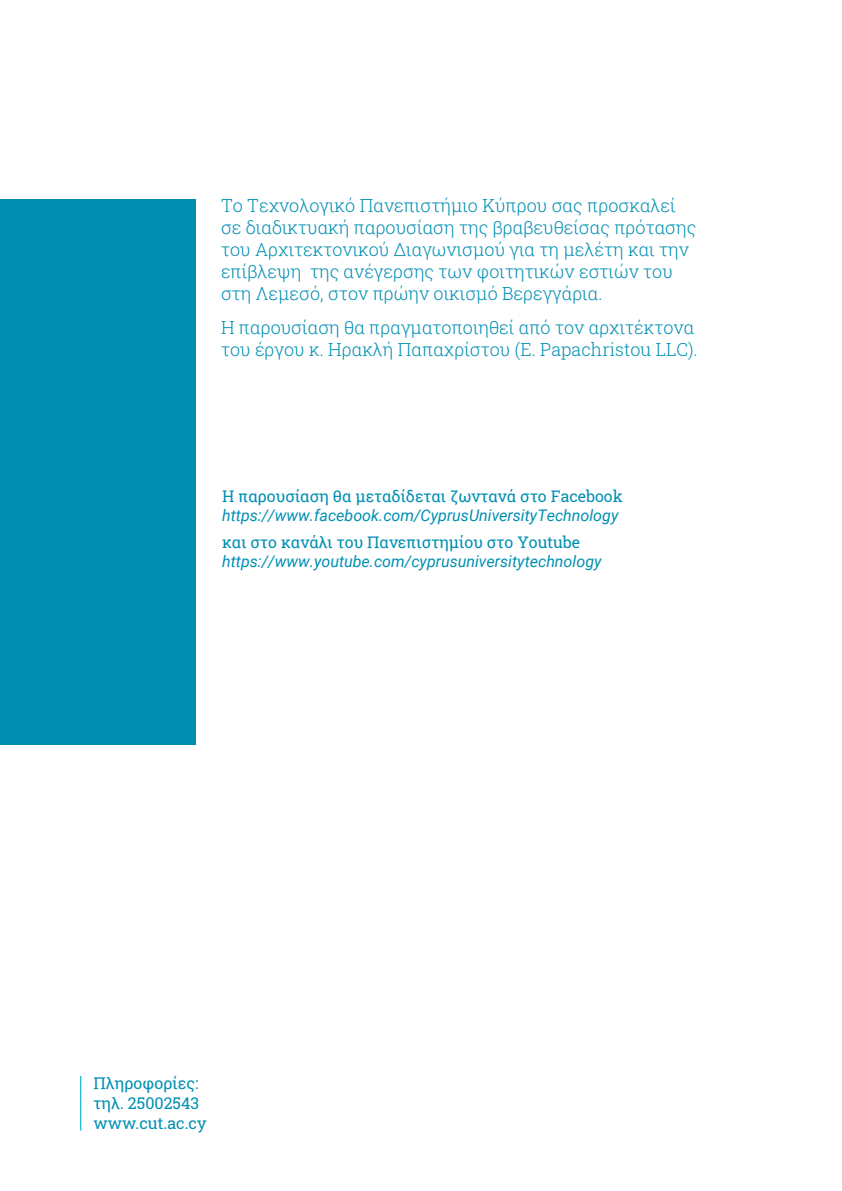
<style>
.page{position:relative;width:842px;height:1191px;background:#fff}
.page>*{position:absolute;margin:0;border:0;box-sizing:border-box;transform-origin:0 0}
.t1{font:18px/22px "Roboto Slab";color:#008fb3}
.t2{font:16.2px/20.2px "Roboto Slab";color:#008fb3}
.t3{font:italic 16px "Roboto";color:#008fb3}
.t4{font:16px "Roboto Slab";color:#008fb3}
</style>
<div class="page">
<div style="left:0;top:199px;width:196px;height:545px;background:#008fb3"></div>
<hr style="left:80px;top:1076px;width:1px;height:54px;background:#07aece">
<p class="t1" style="left:221px;top:194px;width:477px">Το Τεχνολογικό Πανεπιστήμιο Κύπρου σας προσκαλεί σε διαδικτυακή παρουσίαση της βραβευθείσας πρότασης του Αρχιτεκτονικού ∆ιαγωνισμού για τη μελέτη και την επίβλεψη της ανέγερσης των φοιτητικών εστιών του στη Λεμεσό, στον πρώην οικισμό Βερεγγάρια.</p>
<p class="t1" style="left:221px;top:316px;width:478px">Η παρουσίαση θα πραγματοποιηθεί από τον αρχιτέκτονα του έργου κ. Ηρακλή Παπαχρίστου (E. Papachristou LLC).</p>
<p class="t4" style="left:222px;top:485px;width:402px">H παρουσίαση θα μεταδίδεται ζωντανά στο Facebook</p>
<p class="t3" style="left:222px;top:504px;width:398px">https://www.facebook.com/CyprusUniversityTechnology</p>
<p class="t4" style="left:222px;top:531px;width:359px">και στο κανάλι του Πανεπιστημίου στο Youtube</p>
<p class="t3" style="left:222px;top:550px;width:381px">https://www.youtube.com/cyprusuniversitytechnology</p>
<p class="t2" style="left:94px;top:1072px;width:114px">Πληροφορίες: τηλ. 25002543 www.cut.ac.cy</p>
</div>
